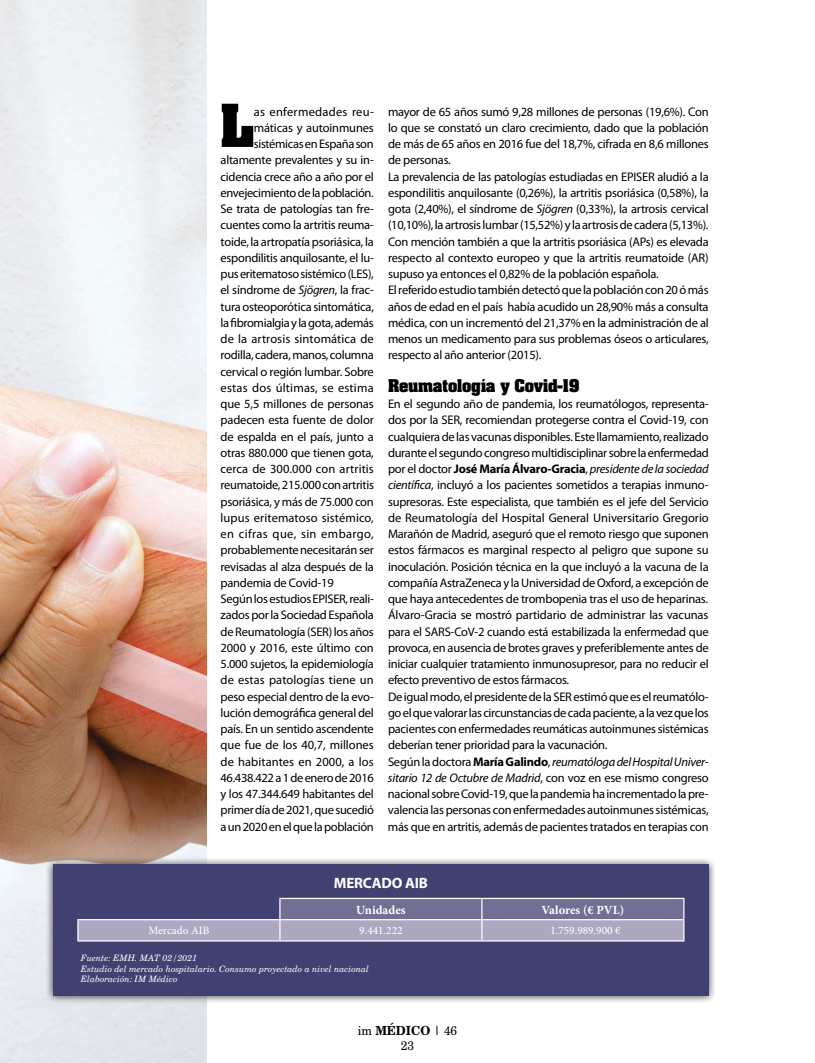
<style>
.page{position:relative;width:815px;height:1063px;background:#fff}
.page>*{position:absolute;margin:0;border:0;box-sizing:border-box;transform-origin:0 0}
.t1{font:700 50.38px "Aardvark";color:#000}
.t2{font:700 15px "Aardvark";letter-spacing:-.01em;color:#000}
.t3{font:700 15px "Myriad Pro";letter-spacing:-.01em;color:#fff}
.t4{font:12.5px/16.2px "Myriad Pro";letter-spacing:-.02em;color:#000}
.t5{font:12.5px "Myriad Pro";letter-spacing:.01em;color:#000}
.t6{font:12.5px "Myriad Pro";letter-spacing:.015em;color:#000}
.t7{font:12.5px "Myriad Pro";color:#000}
.t8{font:12.5px "Myriad Pro";letter-spacing:.03em;color:#000}
.t9{font:12.5px "Myriad Pro";letter-spacing:.005em;color:#000}
.t10{font:700 12.5px "Minion Pro";color:#fff}
.t11{font:12.5px "Myriad Pro";letter-spacing:.02em;color:#000}
.t12{font:12.5px/15px "New Brunswick";color:#000;text-align:center;scale:.95 1}
.t13{font:500 11.25px "Minion Pro";color:#fff}
.t14{font:italic 8.75px/10.5px "New Brunswick";color:#fff}
.s1{font-style:italic}
.s2{font-weight:700}
</style>
<div class="page">
<img style="left:0;top:0;width:206px;height:1063px">
<div style="left:45px;top:856px;width:672px;height:148px;background:#000;opacity:.75"></div>
<div style="left:53px;top:865px;width:656px;height:131px;background:#404170"></div>
<hr style="left:77px;top:940px;width:203px;height:2px;background:#fff">
<hr style="left:280px;top:940px;width:202px;height:2px;background:#fff">
<hr style="left:482px;top:940px;width:202px;height:2px;background:#fff">
<hr style="left:77px;top:920px;width:2px;height:20px;background:#fff">
<svg style="left:78px;top:898px;width:606px;height:43px"></svg>
<hr style="left:77px;top:919px;width:203px;height:1px;background:#fff">
<hr style="left:280px;top:919px;width:202px;height:1px;background:#fff">
<hr style="left:482px;top:919px;width:202px;height:1px;background:#fff">
<h1 class="t1" style="left:221px;top:89px;width:36px">L</h1>
<p class="t11" style="left:254px;top:104px;width:121px">as enfermedades reu-</p>
<p class="t4" style="left:254px;top:119px;width:122px">máticas y autoinmunes</p>
<p class="t4" style="left:254px;top:136px;width:121px">sistémicas en España son</p>
<p class="t4" style="left:221px;top:152px;width:155px">altamente prevalentes y su in-</p>
<p class="t4" style="left:221px;top:168px;width:155px">cidencia crece año a año por el</p>
<p class="t4" style="left:221px;top:184px;width:155px">envejecimiento de la población.</p>
<p class="t4" style="left:221px;top:201px;width:155px">Se trata de patologías tan fre-</p>
<p class="t4" style="left:221px;top:217px;width:155px">cuentes como la artritis reuma-</p>
<p class="t4" style="left:221px;top:233px;width:155px">toide, la artropatía psoriásica, la</p>
<p class="t4" style="left:221px;top:249px;width:155px">espondilitis anquilosante, el lu-</p>
<p class="t4" style="left:221px;top:266px;width:155px">pus eritematoso sistémico (LES),</p>
<p class="t4" style="left:221px;top:282px;width:155px">el síndrome de <span class="s1">Sjögren</span>, la frac-</p>
<p class="t4" style="left:221px;top:298px;width:155px">tura osteoporótica sintomática,</p>
<p class="t4" style="left:221px;top:314px;width:155px">la fibromialgia y la gota, además</p>
<p class="t5" style="left:221px;top:331px;width:155px">de la artrosis sintomática de</p>
<p class="t4" style="left:221px;top:347px;width:155px">rodilla, cadera, manos, columna</p>
<p class="t4" style="left:221px;top:363px;width:155px">cervical o región lumbar. Sobre</p>
<p class="t6" style="left:221px;top:380px;width:155px">estas dos últimas, se estima</p>
<p class="t4" style="left:221px;top:396px;width:155px">que 5,5 millones de personas</p>
<p class="t4" style="left:221px;top:412px;width:155px">padecen esta fuente de dolor</p>
<p class="t4" style="left:221px;top:428px;width:155px">de espalda en el país, junto a</p>
<p class="t4" style="left:221px;top:444px;width:155px">otras 880.000 que tienen gota,</p>
<p class="t5" style="left:221px;top:461px;width:155px">cerca de 300.000 con artritis</p>
<p class="t4" style="left:221px;top:477px;width:155px">reumatoide, 215.000 con artritis</p>
<p class="t4" style="left:221px;top:493px;width:155px">psoriásica, y más de 75.000 con</p>
<p class="t5" style="left:221px;top:510px;width:155px">lupus eritematoso sistémico,</p>
<p class="t8" style="left:221px;top:526px;width:155px">en cifras que, sin embargo,</p>
<p class="t4" style="left:221px;top:542px;width:155px">probablemente necesitarán ser</p>
<p class="t4" style="left:221px;top:558px;width:155px">revisadas al alza después de la</p>
<p class="t4" style="left:221px;top:574px;width:115px">pandemia de Covid-19</p>
<p class="t4" style="left:221px;top:591px;width:155px">Según los estudios EPISER, reali-</p>
<p class="t4" style="left:221px;top:607px;width:155px">zados por la Sociedad Española</p>
<p class="t4" style="left:221px;top:623px;width:155px">de Reumatología (SER) los años</p>
<p class="t4" style="left:221px;top:639px;width:155px">2000 y 2016, este último con</p>
<p class="t4" style="left:221px;top:656px;width:155px">5.000 sujetos, la epidemiología</p>
<p class="t5" style="left:221px;top:673px;width:155px">de estas patologías tiene un</p>
<p class="t4" style="left:221px;top:688px;width:155px">peso especial dentro de la evo-</p>
<p class="t4" style="left:221px;top:704px;width:155px">lución demográfica general del</p>
<p class="t4" style="left:221px;top:721px;width:155px">país. En un sentido ascendente</p>
<p class="t7" style="left:221px;top:738px;width:155px">que fue de los 40,7, millones</p>
<p class="t9" style="left:221px;top:754px;width:155px">de habitantes en 2000, a los</p>
<p class="t4" style="left:221px;top:769px;width:155px">46.438.422 a 1 de enero de 2016</p>
<p class="t4" style="left:221px;top:786px;width:155px">y los 47.344.649 habitantes del</p>
<p class="t4" style="left:221px;top:802px;width:155px">primer día de 2021, que sucedió</p>
<p class="t4" style="left:221px;top:818px;width:155px">a un 2020 en el que la población</p>
<p class="t4" style="left:388px;top:103px;width:322px">mayor de 65 años sumó 9,28 millones de personas (19,6%). Con lo que se constató un claro crecimiento, dado que la población de más de 65 años en 2016 fue del 18,7%, cifrada en 8,6 millones de personas.<br>La prevalencia de las patologías estudiadas en EPISER aludió a la espondilitis anquilosante (0,26%), la artritis psoriásica (0,58%), la gota (2,40%), el síndrome de <span class="s1">Sjögren</span> (0,33%), la artrosis cervical (10,10%), la artrosis lumbar (15,52%) y la artrosis de cadera (5,13%).<br>Con mención también a que la artritis psoriásica (APs) es elevada respecto al contexto europeo y que la artritis reumatoide (AR) supuso ya entonces el 0,82% de la población española.<br>El referido estudio también detectó que la población con 20 ó más años de edad en el país había acudido un 28,90% más a consulta médica, con un incrementó del 21,37% en la administración de al menos un medicamento para sus problemas óseos o articulares, respecto al año anterior (2015).</p>
<p class="t2" style="left:388px;top:375px;width:193px">Reumatología y Covid-19</p>
<p class="t4" style="left:388px;top:396px;width:322px">En el segundo año de pandemia, los reumatólogos, representa&shy;dos por la SER, recomiendan protegerse contra el Covid-19, con cualquiera de las vacunas disponibles. Este llamamiento, realizado durante el segundo congreso multidisciplinar sobre la enfermedad por el doctor <span class="s2">José María Álvaro-Gracia</span>, <span class="s1">presidente de la sociedad científica</span>, incluyó a los pacientes sometidos a terapias inmuno&shy;supresoras. Este especialista, que también es el jefe del Servicio de Reumatología del Hospital General Universitario Gregorio Marañón de Madrid, aseguró que el remoto riesgo que suponen estos fármacos es marginal respecto al peligro que supone su inoculación. Posición técnica en la que incluyó a la vacuna de la compañía AstraZeneca y la Universidad de Oxford, a excepción de que haya antecedentes de trombopenia tras el uso de heparinas.<br>Álvaro-Gracia se mostró partidario de administrar las vacunas para el SARS-CoV-2 cuando está estabilizada la enfermedad que provoca, en ausencia de brotes graves y preferiblemente antes de iniciar cualquier tratamiento inmunosupresor, para no reducir el efecto preventivo de estos fármacos.<br>De igual modo, el presidente de la SER estimó que es el reumatólo&shy;go el que valorar las circunstancias de cada paciente, a la vez que los pacientes con enfermedades reumáticas autoinmunes sistémicas deberían tener prioridad para la vacunación.<br>Según la doctora <span class="s2">María Galindo</span>, <span class="s1">reumatóloga del Hospital Univer&shy;sitario 12 de Octubre de Madrid</span>, con voz en ese mismo congreso nacional sobre Covid-19, que la pandemia ha incrementado la pre&shy;valencia las personas con enfermedades autoinmunes sistémicas, más que en artritis, además de pacientes tratados en terapias con</p>
<p class="t3" style="left:334px;top:873px;width:96px">MERCADO AIB</p>
<p class="t10" style="left:356px;top:901px;width:51px">Unidades</p>
<p class="t10" style="left:542px;top:901px;width:84px">Valores (€ PVL)</p>
<p class="t13" style="left:148px;top:923px;width:63px">Mercado AIB</p>
<p class="t13" style="left:359px;top:923px;width:45px">9.441.222</p>
<p class="t13" style="left:550px;top:923px;width:72px">1.759.989.900 €</p>
<p class="t14" style="left:81px;top:953px;width:290px">Fuente: EMH. MAT 02/2021<br>Estudio del mercado hospitalario. Consumo proyectado a nivel nacional<br>Elaboración: IM Médico</p>
<p class="t12" style="left:358px;top:1023px;width:106px">im <span class="s2">MÉDICO</span> | 46<br>23</p>
</div>
